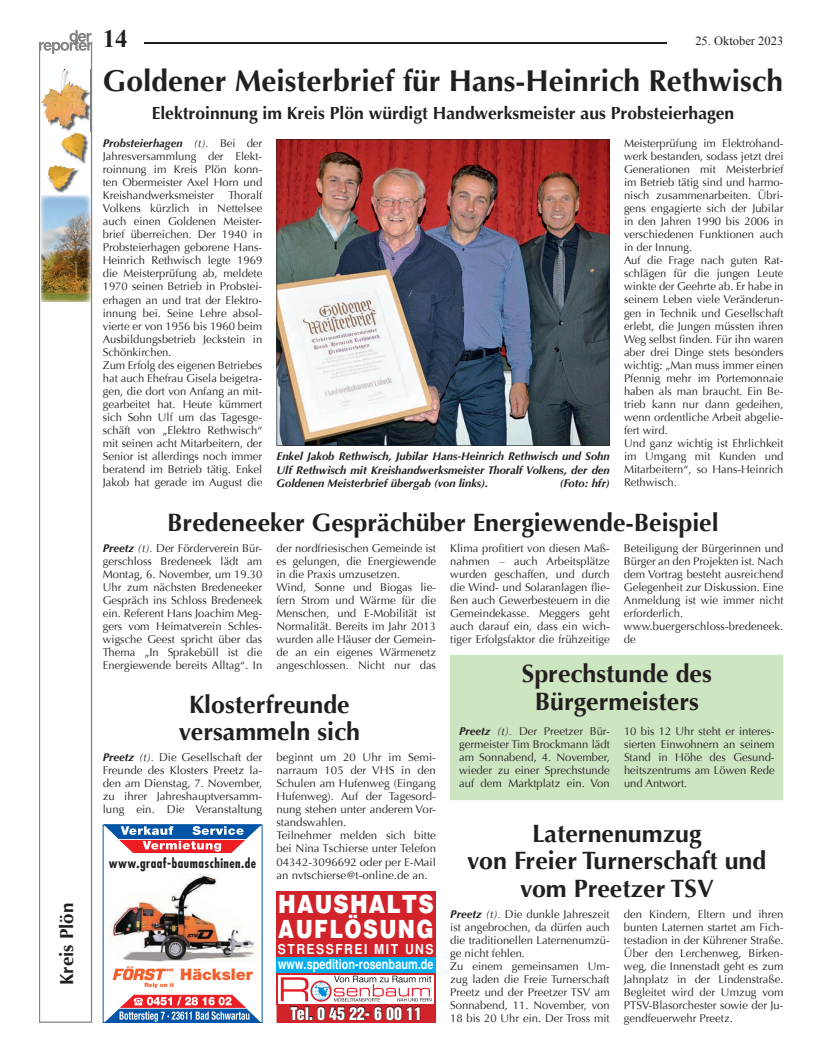
<style>
.page{position:relative;width:819px;height:1053px;background:#fff}
.page>*{position:absolute;margin:0;border:0;box-sizing:border-box;transform-origin:0 0}
.t1{font:700 30px "Optima";color:#231f20}
.t2{font:900 25.12px/25px "Helvetica";letter-spacing:.06em;color:#fff;scale:.84 1}
.t3{font:700 25px/27.5px "Optima";color:#231f20;text-align:center}
.t4{font:700 25px "Times New Roman";color:#231f20}
.t5{font:700 18.75px "Optima";color:#231f20}
.t6{font:700 17.5px "Optima";color:#231f20}
.t7{font:16px "Helvetica Inserat LT Std";color:#fff}
.t8{font:900 15.88px "Helvetica Neue";color:#f16130}
.t9{font:700 13.62px "Helvetica";color:#fff;scale:.8 1}
.t10{font:700 13.62px "Helvetica";letter-spacing:.12em;color:#fff;scale:.89 1}
.t11{font:700 condensed 13.12px "Futura LT";letter-spacing:.04em;color:#231f20}
.t12{font:12.5px "Times New Roman";color:#231f20}
.t13{font:11.25px/13px "Optima";color:#231f20;text-align:justify}
.t14{font:italic 700 11.25px/13px "Optima";color:#231f20;text-align:justify}
.t15{font:900 5.88px "Helvetica Neue";color:#f16130}
.s1{font-weight:700;font-style:italic}
.s2{font-style:italic}
</style>
<div class="page">
<div style="left:450px;top:655px;width:333px;height:145px;background:#cde5c1"></div>
<hr style="left:144px;top:43px;width:522px;height:1px;background:#231f20">
<div style="left:276px;top:891px;width:160px;height:114px;background:#d1232a"></div>
<div style="left:276px;top:957px;width:160px;height:15px;background:#00aeef"></div>
<svg style="left:278px;top:975px;width:156px;height:28px"></svg>
<div style="left:277px;top:1005px;width:158px;height:17px;background:#d1232a"></div>
<div style="left:276px;top:1005px;width:160px;height:17px;border:1px solid #d1232a"></div>
<svg style="left:281px;top:975px;width:150px;height:45px"></svg>
<svg style="left:105px;top:826px;width:155px;height:26px"></svg>
<img style="left:111px;top:873px;width:147px;height:88px">
<svg style="left:113px;top:966px;width:60px;height:14px"></svg>
<svg style="left:107px;top:995px;width:152px;height:25px"></svg>
<div style="left:103px;top:824px;width:159px;height:198px;border:1px solid #0154a6"></div>
<img style="left:276px;top:139px;width:333px;height:306px">
<svg style="left:39px;top:54px;width:53px;height:968px"></svg>
<svg style="left:39px;top:30px;width:53px;height:24px"></svg>
<img style="left:41px;top:196px;width:49px;height:106px">
<img style="left:41px;top:70px;width:51px;height:61px">
<img style="left:41px;top:69px;width:47px;height:58px">
<img style="left:62px;top:133px;width:27px;height:31px">
<img style="left:61px;top:132px;width:24px;height:28px">
<img style="left:48px;top:166px;width:31px;height:27px">
<img style="left:47px;top:165px;width:28px;height:24px">
<p class="t5" style="left:56px;top:985px;width:84px;rotate:-90deg">Kreis Plön</p>
<p class="t4" style="left:103px;top:21px;width:26px">14</p>
<p class="t12" style="left:695px;top:32px;width:89px">25. Oktober 2023</p>
<p class="t1" style="left:103px;top:64px;width:681px">Goldener Meisterbrief für Hans-Heinrich Rethwisch</p>
<p class="t6" style="left:152px;top:102px;width:584px">Elektroinnung im Kreis Plön würdigt Handwerksmeister aus Probsteierhagen</p>
<p class="t13" style="left:103px;top:136px;width:161px"><span class="s1">Probsteierhagen</span> <span class="s2">(t).</span> Bei der Jahresversammlung der Elekt&shy;roinnung im Kreis Plön konn&shy;ten Obermeister Axel Horn und Kreishandwerksmeister</p>
<p class="t13" style="left:624px;top:136px;width:161px;text-align:left">Meisterprüfung im Elektrohand&shy;werk bestanden, sodass jetzt drei<br>Generationen mit Meisterbrief im Betrieb tätig sind und harmo&shy;nisch zusammenarbeiten. Übri&shy;gens engagierte sich der Jubilar in den Jahren 1990 bis 2006 in verschiedenen Funktionen auch in der Innung.<br>Auf die Frage nach guten Rat&shy;schlägen für die jungen Leute winkte der Geehrte ab. Er habe in seinem Leben viele Veränderun&shy;gen in Technik und Gesellschaft erlebt, die Jungen müssten ihren<br>Weg selbst finden. Für ihn waren aber drei Dinge stets besonders wichtig: „Man muss immer einen<br>Pfennig mehr im Portemonnaie haben als man braucht. Ein Be&shy;trieb kann nur dann gedeihen, wenn ordentliche Arbeit abgelie&shy;fert wird.<br>Und ganz wichtig ist Ehrlichkeit im Umgang mit Kunden und<br>Mitarbeitern“, so Hans-Heinrich<br>Rethwisch.</p>
<p class="t13" style="left:103px;top:189px;width:161px;text-align:left;text-indent:126px">Thoralf<br>Volkens kürzlich in Nettelsee auch einen Goldenen Meister&shy;brief überreichen. Der 1940 in<br>Probsteierhagen geborene Hans-<br>Heinrich Rethwisch legte 1969 die Meisterprüfung ab, meldete<br>1970 seinen Betrieb in Probstei&shy;erhagen an und trat der Elektro&shy;innung bei. Seine Lehre absol&shy;vierte er von 1956 bis 1960 beim<br>Ausbildungsbetrieb Jeckstein in<br>Schönkirchen.<br>Zum Erfolg des eigenen Betriebes hat auch Ehefrau Gisela beigetra&shy;gen, die dort von Anfang an mit&shy;gearbeitet hat. Heute kümmert sich Sohn Ulf um das Tagesge&shy;schäft von „Elektro Rethwisch“ mit seinen acht Mitarbeitern, der<br>Senior ist allerdings noch immer beratend im Betrieb tätig. Enkel<br>Jakob hat gerade im August die</p>
<p class="t14" style="left:276px;top:450px;width:335px">Enkel Jakob Rethwisch, Jubilar Hans-Heinrich Rethwisch und Sohn Ulf Rethwisch mit Kreishandwerksmeister Thoralf Volkens, der den Goldenen Meisterbrief übergab (von links).</p>
<p class="t14" style="left:559px;top:476px;width:52px">(Foto: hfr)</p>
<p class="t3" style="left:167px;top:508px;width:553px">Bredeneeker Gesprächüber Energiewende-Beispiel</p>
<p class="t13" style="left:103px;top:541px;width:161px"><span class="s1">Preetz</span> <span class="s2">(t).</span> Der Förderverein Bür&shy;gerschloss Bredeneek lädt am Montag, 6. November, um 19.30<br>Uhr zum nächsten Bredeneeker Gespräch ins Schloss Bredeneek ein. Referent Hans Joachim Meg&shy;gers vom Heimatverein Schles&shy;wigsche Geest spricht über das Thema „In Sprakebüll ist die Energiewende bereits Alltag“. In</p>
<p class="t13" style="left:276px;top:541px;width:161px;text-align:left">der nordfriesischen Gemeinde ist es gelungen, die Energiewende in die Praxis umzusetzen.<br>Wind, Sonne und Biogas lie&shy;fern Strom und Wärme für die<br>Menschen, und E-Mobilität ist<br>Normalität. Bereits im Jahr 2013 wurden alle Häuser der Gemein&shy;de an ein eigenes Wärmenetz angeschlossen. Nicht nur das</p>
<p class="t13" style="left:450px;top:541px;width:161px">Klima profitiert von diesen Maß&shy;nahmen – auch Arbeitsplätze wurden geschaffen, und durch die Wind- und Solaranlagen flie&shy;ßen auch Gewerbesteuern in die Gemeindekasse. Meggers geht auch darauf ein, dass ein wich&shy;tiger Erfolgsfaktor die frühzeitige</p>
<p class="t13" style="left:624px;top:541px;width:161px;text-align:left">Beteiligung der Bürgerinnen und<br>Bürger an den Projekten ist. Nach dem Vortrag besteht ausreichend<br>Gelegenheit zur Diskussion. Eine<br>Anmeldung ist wie immer nicht erforderlich. www.buergerschloss-bredeneek. de</p>
<p class="t3" style="left:522px;top:660px;width:191px">Sprechstunde des<br>Bürgermeisters</p>
<p class="t3" style="left:179px;top:690px;width:183px">Klosterfreunde versammeln sich</p>
<p class="t13" style="left:103px;top:750px;width:161px"><span class="s1">Preetz</span> <span class="s2">(t).</span> Die Gesellschaft der Freunde des Klosters Preetz la&shy;den am Dienstag, 7. November, zu ihrer Jahreshauptversamm&shy;lung ein. Die Veranstaltung</p>
<p class="t13" style="left:276px;top:750px;width:161px;text-align:left">beginnt um 20 Uhr im Semi&shy;narraum 105 der VHS in den<br>Schulen am Hufenweg (Eingang<br>Hufenweg). Auf der Tagesord&shy;nung stehen unter anderem Vor&shy;standswahlen.<br>Teilnehmer melden sich bitte bei Nina Tschierse unter Telefon<br>04342-3096692 oder per E-Mail an nvtschierse@t-online.de an.</p>
<p class="t13" style="left:459px;top:724px;width:152px"><span class="s1">Preetz</span> <span class="s2">(t).</span> Der Preetzer Bür&shy;germeister Tim Brockmann lädt am Sonnabend, 4. November, wieder zu einer Sprechstunde auf dem Marktplatz ein. Von</p>
<p class="t13" style="left:624px;top:724px;width:152px">10 bis 12 Uhr steht er interes&shy;sierten Einwohnern an seinem Stand in Höhe des Gesund&shy;heitszentrums am Löwen Rede und Antwort.</p>
<p class="t3" style="left:467px;top:819px;width:301px">Laternenumzug<br>von Freier Turnerschaft und vom Preetzer TSV</p>
<p class="t13" style="left:450px;top:907px;width:161px;text-align:left"><span class="s1">Preetz</span> <span class="s2">(t).</span> Die dunkle Jahreszeit ist angebrochen, da dürfen auch die traditionellen Laternenumzü&shy;ge nicht fehlen.<br>Zu einem gemeinsamen Um&shy;zug laden die Freie Turnerschaft<br>Preetz und der Preetzer TSV am<br>Sonnabend, 11. November, von<br>18 bis 20 Uhr ein. Der Tross mit</p>
<p class="t13" style="left:624px;top:907px;width:161px">den Kindern, Eltern und ihren bunten Laternen startet am Fich&shy;testadion in der Kührener Straße.<br>Über den Lerchenweg, Birken&shy;weg, die Innenstadt geht es zum Jahnplatz in der Lindenstraße.<br>Begleitet wird der Umzug vom PTSV-Blasorchester sowie der Ju&shy;gendfeuerwehr Preetz.</p>
<p class="t11" style="left:109px;top:854px;width:149px">www.graaf-baumaschinen.de</p>
<p class="t2" style="left:278px;top:890px;width:186px">HAUSHALTS<br>AUFLÖSUNG</p>
<p class="t9" style="left:278px;top:956px;width:196px">www.spedition-rosenbaum.de</p>
<p class="t10" style="left:278px;top:941px;width:176px">STRESSFREI MIT UNS</p>
<p class="t8" style="left:180px;top:964px;width:74px">Häcksler</p>
<p class="t15" style="left:144px;top:981px;width:31px">Rely on it</p>
<p class="t7" style="left:290px;top:1003px;width:133px">Tel. 0 45 22- 6 00 11</p>
</div>
